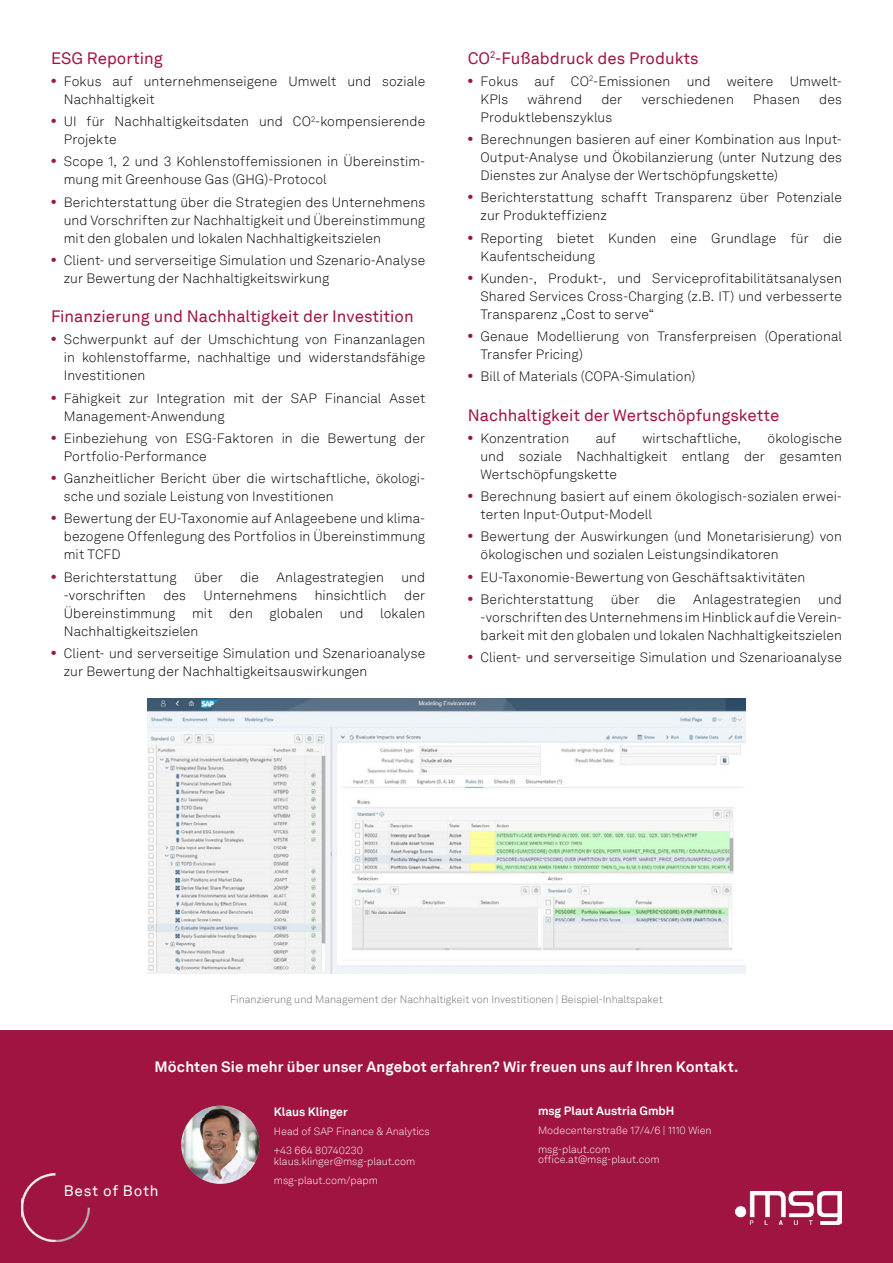
<style>
.page{position:relative;width:893px;height:1263px;background:#fff}
.page>*{position:absolute;margin:0;border:0;box-sizing:border-box;transform-origin:0 0}
.t1{font:16.5px "Akkurat LLTT";color:#a01441}
.t2{font:700 15px "Akkurat LLTT";letter-spacing:.01em;color:#fff}
.t3{font:15px "Akkurat LLTT";letter-spacing:.05em;color:#fff}
.t4{font:300 13.5px/18px "Akkurat LLTT";letter-spacing:.01em;color:#000}
.t5{font:700 12px "Akkurat LLTT";color:#fff}
.t6{font:300 10.5px/19px "Akkurat LLTT";color:#fff}
.t7{font:300 10.5px "Akkurat LLTT";color:#6f6f6f}
.s1{font-family:"Arial";font-weight:700;font-size:15px;color:#a01441}
</style>
<div class="page">
<img style="left:147px;top:698px;width:599px;height:275px">
<div style="left:0;top:1030px;width:893px;height:233px;background:#a01441"></div>
<img style="left:21px;top:1174px;width:68px;height:68px">
<img style="left:736px;top:1191px;width:106px;height:33px">
<img style="left:181px;top:1106px;width:78px;height:78px;border-radius:39px">
<p class="t1" style="left:51px;top:46px;width:113px">ESG Reporting</p>
<p class="t4" style="left:64px;top:72px;width:363px;text-indent:-13px"><span class="s1">•</span> Fokus auf unternehmenseigene Umwelt und soziale<br>Nachhaltigkeit</p>
<p class="t4" style="left:64px;top:112px;width:363px;text-indent:-13px"><span class="s1">•</span> UI für Nachhaltigkeitsdaten und CO<sup>2</sup>-kompensierende<br>Projekte</p>
<p class="t4" style="left:64px;top:152px;width:363px;text-indent:-13px"><span class="s1">•</span> Scope 1, 2 und 3 Kohlenstoffemissionen in Übereinstim&shy;mung mit Greenhouse Gas (GHG)-Protocol</p>
<p class="t4" style="left:64px;top:193px;width:363px;text-align:justify;text-indent:-13px"><span class="s1">•</span> Berichterstattung über die Strategien des Unternehmens und Vorschriften zur Nachhaltigkeit und Übereinstimmung mit den globalen und lokalen Nachhaltigkeitszielen</p>
<p class="t4" style="left:64px;top:251px;width:363px;text-indent:-13px"><span class="s1">•</span> Client- und serverseitige Simulation und Szenario-Analyse zur Bewertung der Nachhaltigkeitswirkung</p>
<p class="t1" style="left:51px;top:304px;width:364px">Finanzierung und Nachhaltigkeit der Investition</p>
<p class="t4" style="left:64px;top:330px;width:363px;text-align:justify;text-indent:-13px"><span class="s1">•</span> Schwerpunkt auf der Umschichtung von Finanzanlagen in kohlenstoffarme, nachhaltige und widerstandsfähige Investitionen</p>
<p class="t4" style="left:64px;top:389px;width:363px;text-indent:-13px"><span class="s1">•</span> Fähigkeit zur Integration mit der SAP Financial Asset<br>Management-Anwendung</p>
<p class="t4" style="left:64px;top:429px;width:363px;text-indent:-13px"><span class="s1">•</span> Einbeziehung von ESG-Faktoren in die Bewertung der<br>Portfolio-Performance</p>
<p class="t4" style="left:64px;top:469px;width:363px;text-indent:-13px"><span class="s1">•</span> Ganzheitlicher Bericht über die wirtschaftliche, ökologi&shy;sche und soziale Leistung von Investitionen</p>
<p class="t4" style="left:64px;top:509px;width:363px;text-align:justify;text-indent:-13px"><span class="s1">•</span> Bewertung der EU-Taxonomie auf Anlageebene und klima&shy;bezogene Offenlegung des Portfolios in Übereinstimmung mit TCFD</p>
<p class="t4" style="left:51px;top:568px;width:127px"><span class="s1">•</span> Berichterstattung</p>
<p class="t4" style="left:194px;top:568px;width:30px">über</p>
<p class="t4" style="left:240px;top:568px;width:20px">die</p>
<p class="t4" style="left:276px;top:568px;width:109px">Anlagestrategien</p>
<p class="t4" style="left:401px;top:568px;width:25px">und</p>
<p class="t4" style="left:64px;top:586px;width:83px">-vorschriften</p>
<p class="t4" style="left:163px;top:586px;width:24px">des</p>
<p class="t4" style="left:204px;top:586px;width:95px">Unternehmens</p>
<p class="t4" style="left:315px;top:586px;width:74px">hinsichtlich</p>
<p class="t4" style="left:64px;top:586px;width:363px;text-align:justify;text-indent:341px">der Übereinstimmung mit den globalen und lokalen Nachhaltigkeitszielen</p>
<p class="t4" style="left:64px;top:644px;width:363px;text-indent:-13px"><span class="s1">•</span> Client- und serverseitige Simulation und Szenarioanalyse zur Bewertung der Nachhaltigkeitsauswirkungen</p>
<p class="t1" style="left:468px;top:46px;width:232px">CO<sup>2</sup>-Fußabdruck des Produkts</p>
<p class="t4" style="left:480px;top:72px;width:361px;text-indent:-13px"><span class="s1">•</span> Fokus auf CO<sup>2</sup>-Emissionen und weitere Umwelt-<br>KPIs</p>
<p class="t4" style="left:528px;top:90px;width:56px">während</p>
<p class="t4" style="left:601px;top:90px;width:22px">der</p>
<p class="t4" style="left:642px;top:90px;width:94px">verschiedenen</p>
<p class="t4" style="left:753px;top:90px;width:48px">Phasen</p>
<p class="t4" style="left:819px;top:90px;width:24px">des</p>
<p class="t4" style="left:480px;top:108px;width:133px">Produktlebenszyklus</p>
<p class="t4" style="left:480px;top:130px;width:363px;text-indent:-13px"><span class="s1">•</span> Berechnungen basieren auf einer Kombination aus Input-<br>Output-Analyse und Ökobilanzierung (unter Nutzung des<br>Dienstes zur Analyse der Wertschöpfungskette)</p>
<p class="t4" style="left:480px;top:188px;width:363px;text-indent:-13px"><span class="s1">•</span> Berichterstattung schafft Transparenz über Potenziale zur Produkteffizienz</p>
<p class="t4" style="left:480px;top:229px;width:363px;text-indent:-13px"><span class="s1">•</span> Reporting bietet Kunden eine Grundlage für die<br>Kaufentscheidung</p>
<p class="t4" style="left:480px;top:269px;width:363px;text-align:justify;text-indent:-13px"><span class="s1">•</span> Kunden-, Produkt-, und Serviceprofitabilitätsanalysen Shared Services Cross-Charging (z.B. IT) und verbesserte Transparenz „Cost to serve“</p>
<p class="t4" style="left:480px;top:327px;width:363px;text-indent:-13px"><span class="s1">•</span> Genaue Modellierung von Transferpreisen (Operational<br>Transfer Pricing)</p>
<p class="t4" style="left:468px;top:367px;width:229px"><span class="s1">•</span> Bill of Materials (COPA-Simulation)</p>
<p class="t1" style="left:468px;top:403px;width:313px">Nachhaltigkeit der Wertschöpfungskette</p>
<p class="t4" style="left:468px;top:429px;width:103px"><span class="s1">•</span> Konzentration</p>
<p class="t4" style="left:596px;top:429px;width:22px">auf</p>
<p class="t4" style="left:642px;top:429px;width:100px">wirtschaftliche,</p>
<p class="t4" style="left:480px;top:429px;width:363px;text-align:justify;text-indent:287px">ökologische und soziale Nachhaltigkeit entlang der gesamten Wertschöpfungskette</p>
<p class="t4" style="left:480px;top:487px;width:363px;text-indent:-13px"><span class="s1">•</span> Berechnung basiert auf einem ökologisch-sozialen erwei&shy;terten Input-Output-Modell</p>
<p class="t4" style="left:480px;top:527px;width:363px;text-indent:-13px"><span class="s1">•</span> Bewertung der Auswirkungen (und Monetarisierung) von ökologischen und sozialen Leistungsindikatoren</p>
<p class="t4" style="left:468px;top:568px;width:339px"><span class="s1">•</span> EU-Taxonomie-Bewertung von Geschäftsaktivitäten</p>
<p class="t4" style="left:468px;top:590px;width:127px"><span class="s1">•</span> Berichterstattung</p>
<p class="t4" style="left:611px;top:590px;width:30px">über</p>
<p class="t4" style="left:657px;top:590px;width:20px">die</p>
<p class="t4" style="left:693px;top:590px;width:109px">Anlagestrategien</p>
<p class="t4" style="left:480px;top:590px;width:363px;text-align:justify;text-indent:338px">und -vorschriften des Unternehmens im Hinblick auf die Verein&shy;barkeit mit den globalen und lokalen Nachhaltigkeitszielen</p>
<p class="t4" style="left:468px;top:648px;width:376px"><span class="s1">•</span> Client- und serverseitige Simulation und Szenarioanalyse</p>
<p class="t7" style="left:230px;top:991px;width:434px">Finanzierung und Management der Nachhaltigkeit von Investitionen | Beispiel-Inhaltspaket</p>
<p class="t2" style="left:155px;top:1055px;width:585px">Möchten Sie mehr über unser Angebot erfahren? Wir freuen uns auf Ihren Kontakt.</p>
<p class="t3" style="left:64px;top:1179px;width:96px">Best of Both</p>
<p class="t5" style="left:274px;top:1103px;width:75px">Klaus Klinger</p>
<p class="t6" style="left:274px;top:1122px;width:157px">Head of SAP Finance &amp; Analytics +43 664 80740230</p>
<p class="t6" style="left:274px;top:1151px;width:143px">klaus.klinger@msg-plaut.com msg-plaut.com/papm</p>
<p class="t5" style="left:538px;top:1101px;width:138px">msg Plaut Austria GmbH</p>
<p class="t6" style="left:538px;top:1120px;width:175px">Modecenterstraße 17/4/6 | 1110 Wien msg-plaut.com</p>
<p class="t6" style="left:538px;top:1150px;width:123px">office.at@msg-plaut.com</p>
</div>
